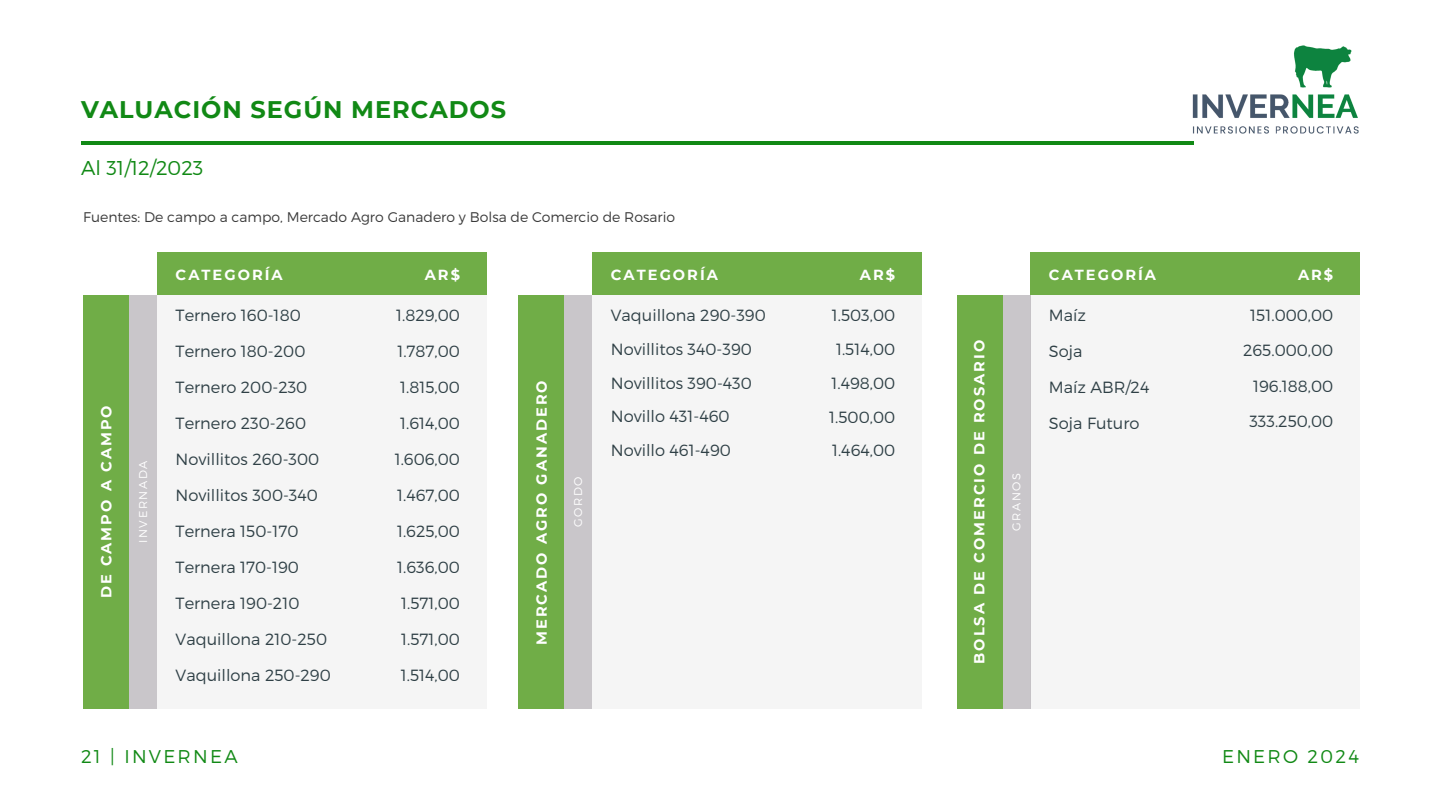
<style>
.page{position:relative;width:1440px;height:810px;background:#fff}
.page>*{position:absolute;margin:0;border:0;box-sizing:border-box;transform-origin:0 0}
.t1{font:700 24px "Montserrat";letter-spacing:.04em;color:#118915}
.t2{font:300 20px "Montserrat";color:#118915}
.t3{font:300 18.5px "Montserrat";letter-spacing:.12em;color:#118915}
.t4{font:300 16.2px/35.2px "Montserrat";color:#2f4046;text-align:center}
.t5{font:700 14.6px "Montserrat";letter-spacing:.14em;color:#fff}
.t6{font:300 14px "Montserrat";color:#3a3a3a}
.t7{font:300 11.3px "Montserrat";letter-spacing:.14em;color:#fff}
</style>
<div class="page">
<hr style="left:81px;top:141px;width:1112px;height:4px;background:#118915">
<img style="left:1192px;top:45px;width:167px;height:100px">
<div style="left:157px;top:253px;width:329px;height:42px;background:#70ad47"></div>
<div style="left:157px;top:295px;width:329px;height:414px;background:#f5f5f5"></div>
<div style="left:111px;top:295px;width:46px;height:414px;background:#c9c6ca"></div>
<div style="left:83px;top:295px;width:46px;height:414px;background:#70ad47"></div>
<div style="left:592px;top:253px;width:330px;height:42px;background:#70ad47"></div>
<div style="left:592px;top:295px;width:330px;height:414px;background:#f5f5f5"></div>
<div style="left:546px;top:295px;width:46px;height:414px;background:#c9c6ca"></div>
<div style="left:518px;top:295px;width:46px;height:414px;background:#70ad47"></div>
<div style="left:1031px;top:253px;width:329px;height:42px;background:#70ad47"></div>
<div style="left:1031px;top:295px;width:329px;height:414px;background:#f5f5f5"></div>
<div style="left:985px;top:295px;width:46px;height:414px;background:linear-gradient(to bottom,#c9c6ca,#c9c6ca)"></div>
<div style="left:957px;top:295px;width:45px;height:414px;background:#70ad47"></div>
<p class="t1" style="left:81px;top:95px;width:427px">VALUACIÓN SEGÚN MERCADOS</p>
<p class="t2" style="left:81px;top:155px;width:124px">Al 31/12/2023</p>
<p class="t6" style="left:83px;top:208px;width:593px">Fuentes: De campo a campo, Mercado Agro Ganadero y Bolsa de Comercio de Rosario</p>
<p class="t5" style="left:97px;top:598px;width:195px;rotate:-90deg">DE CAMPO A CAMPO</p>
<p class="t7" style="left:136px;top:543px;width:84px;rotate:-90deg">INVERNADA</p>
<p class="t5" style="left:176px;top:266px;width:109px">CATEGORÍA</p>
<p class="t5" style="left:425px;top:266px;width:37px">AR$</p>
<p class="t4" style="left:176px;top:297px;width:127px">Ternero 160-180</p>
<p class="t4" style="left:176px;top:333px;width:131px">Ternero 180-200</p>
<p class="t4" style="left:176px;top:369px;width:133px">Ternero 200-230</p>
<p class="t4" style="left:176px;top:405px;width:132px">Ternero 230-260</p>
<p class="t4" style="left:176px;top:441px;width:145px">Novillitos 260-300</p>
<p class="t4" style="left:176px;top:477px;width:144px">Novillitos 300-340</p>
<p class="t4" style="left:176px;top:513px;width:124px">Ternera 150-170</p>
<p class="t4" style="left:176px;top:549px;width:125px">Ternera 170-190</p>
<p class="t4" style="left:176px;top:585px;width:125px">Ternera 190-210</p>
<p class="t4" style="left:176px;top:621px;width:153px">Vaquillona 210-250</p>
<p class="t4" style="left:176px;top:657px;width:157px">Vaquillona 250-290</p>
<p class="t4" style="left:396px;top:297px;width:65px">1.829,00</p>
<p class="t4" style="left:397px;top:333px;width:64px">1.787,00</p>
<p class="t4" style="left:400px;top:369px;width:61px">1.815,00</p>
<p class="t4" style="left:400px;top:405px;width:61px">1.614,00</p>
<p class="t4" style="left:395px;top:441px;width:67px">1.606,00</p>
<p class="t4" style="left:397px;top:477px;width:64px">1.467,00</p>
<p class="t4" style="left:397px;top:513px;width:64px">1.625,00</p>
<p class="t4" style="left:397px;top:549px;width:64px">1.636,00</p>
<p class="t4" style="left:401px;top:585px;width:60px">1.571,00</p>
<p class="t4" style="left:401px;top:621px;width:60px">1.571,00</p>
<p class="t4" style="left:401px;top:657px;width:61px">1.514,00</p>
<p class="t3" style="left:81px;top:744px;width:158px">21 | INVERNEA</p>
<p class="t5" style="left:533px;top:645px;width:266px;rotate:-90deg">MERCADO AGRO GANADERO</p>
<p class="t7" style="left:571px;top:527px;width:52px;rotate:-90deg">GORDO</p>
<p class="t5" style="left:611px;top:266px;width:109px">CATEGORÍA</p>
<p class="t5" style="left:860px;top:266px;width:37px">AR$</p>
<p class="t4" style="left:611px;top:297px;width:156px">Vaquillona 290-390</p>
<p class="t4" style="left:611px;top:331px;width:143px">Novillitos 340-390</p>
<p class="t4" style="left:611px;top:364px;width:143px">Novillitos 390-430</p>
<p class="t4" style="left:611px;top:398px;width:120px">Novillo 431-460</p>
<p class="t4" style="left:611px;top:432px;width:122px">Novillo 461-490</p>
<p class="t4" style="left:832px;top:297px;width:65px">1.503,00</p>
<p class="t4" style="left:836px;top:331px;width:61px">1.514,00</p>
<p class="t4" style="left:831px;top:365px;width:65px">1.498,00</p>
<p class="t4" style="left:829px;top:399px;width:67px">1.500,00</p>
<p class="t4" style="left:832px;top:432px;width:65px">1.464,00</p>
<p class="t5" style="left:970px;top:664px;width:325px;rotate:-90deg">BOLSA DE COMERCIO DE ROSARIO</p>
<p class="t7" style="left:1009px;top:531px;width:60px;rotate:-90deg">GRANOS</p>
<p class="t5" style="left:1049px;top:266px;width:109px">CATEGORÍA</p>
<p class="t5" style="left:1298px;top:266px;width:37px">AR$</p>
<p class="t4" style="left:1049px;top:297px;width:39px">Maíz</p>
<p class="t4" style="left:1049px;top:333px;width:35px">Soja</p>
<p class="t4" style="left:1049px;top:369px;width:102px">Maíz ABR/24</p>
<p class="t4" style="left:1049px;top:405px;width:92px">Soja Futuro</p>
<p class="t4" style="left:1243px;top:297px;width:92px">151.000,00<br>265.000,00</p>
<p class="t4" style="left:1253px;top:367px;width:82px">196.188,00</p>
<p class="t4" style="left:1249px;top:403px;width:85px">333.250,00</p>
<p class="t3" style="left:1222px;top:744px;width:138px">ENERO 2024</p>
</div>
